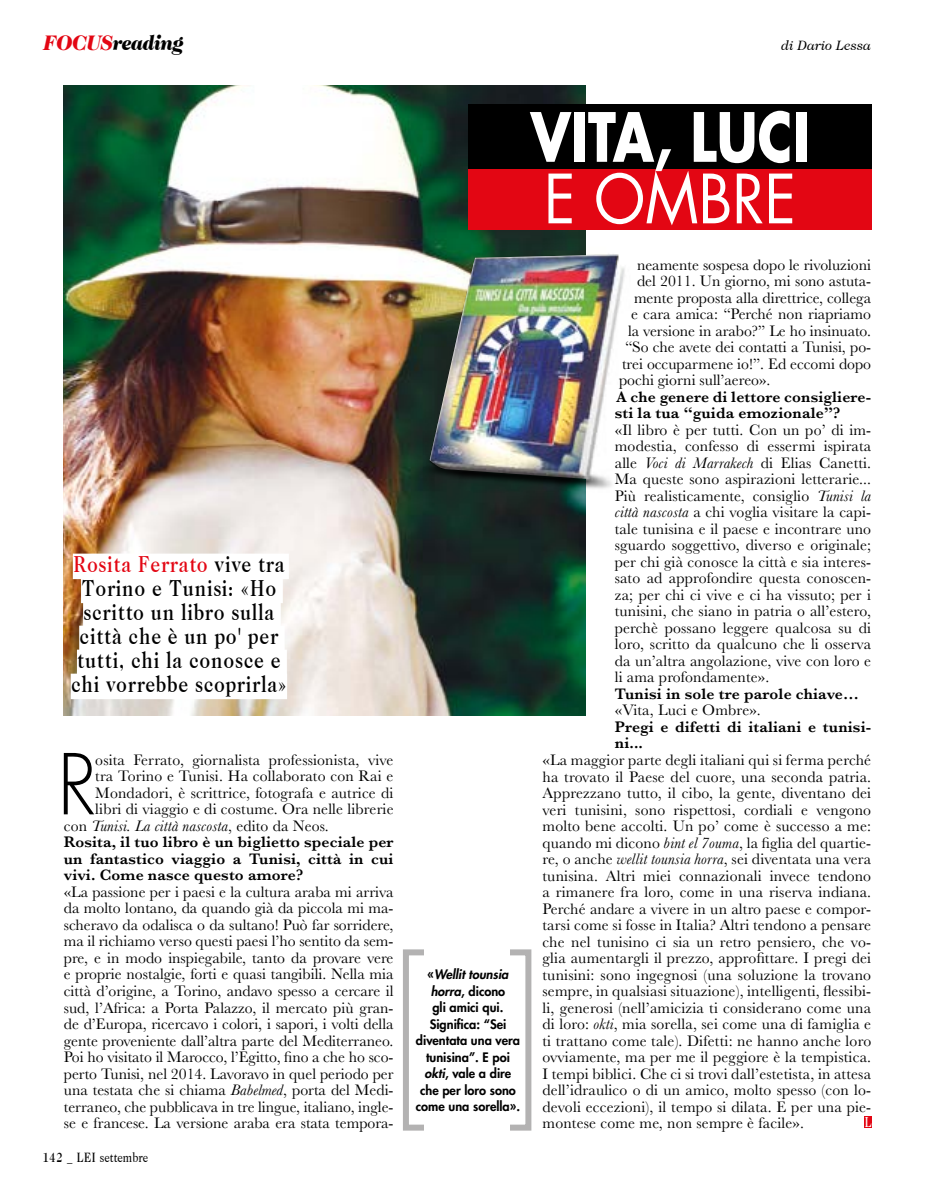
<style>
.page{position:relative;width:936px;height:1191px;background:#fff}
.page>*{position:absolute;margin:0;border:0;box-sizing:border-box;transform-origin:0 0}
.t1{font:300 81.45px "Futura Std";color:#000}
.t2{font:700 66px "Futura Std";color:#fff;scale:.8 1}
.t3{font:66px "Futura Std";color:#fff;scale:.9 1}
.t4{font:500 23.1px/24px "Caslon Two Medium S Si";color:#000;text-align:center;scale:.82 1}
.t5{font:italic 900 21px "Caslon Two Black S Si";letter-spacing:-.025em;color:#000;scale:.94 1}
.t6{font:15.75px/16.5px "Baskerville";color:#000;text-align:justify}
.t7{font:600 15.75px/16.5px "Baskerville";letter-spacing:.01em;color:#000}
.t8{font:italic 15.75px "Baskerville";letter-spacing:.01em;color:#000}
.t9{font:500 14.55px "Caslon Two Medium S Si";color:#fff;scale:.77 1}
.t10{font:13.5px "Caslon Two S Si";color:#000;scale:.8 1}
.t11{font:italic 13.5px "Caslon Two S Si";color:#000}
.t12{font:800 12.75px/16.5px "Futura Std";color:#000;text-align:center}
.s1{color:#e30613}
.s2{font-style:normal}
.s3{font-style:italic}
.s4{font-family:"Caslon Two Medium S Si";font-weight:500}
</style>
<div class="page">
<img style="left:64px;top:85px;width:521px;height:630px">
<div style="left:403px;top:949px;width:128px;height:181px;background:#fff;border:6px solid #b3b2b2"></div>
<div style="left:424px;top:943px;width:85px;height:20px;background:#fff"></div>
<div style="left:424px;top:1120px;width:85px;height:19px;background:#fff"></div>
<div style="left:468px;top:168px;width:403px;height:62px;background:#e30613"></div>
<div style="left:468px;top:105px;width:404px;height:64px;background:#000"></div>
<div style="left:864px;top:1115px;width:8px;height:12px;background:#e30613"></div>
<div style="left:73px;top:553px;width:216px;height:26px;background:#fff"></div>
<div style="left:81px;top:577px;width:202px;height:26px;background:#fff"></div>
<div style="left:83px;top:601px;width:198px;height:26px;background:#fff"></div>
<div style="left:79px;top:625px;width:205px;height:26px;background:#fff"></div>
<div style="left:77px;top:649px;width:210px;height:26px;background:#fff"></div>
<div style="left:71px;top:673px;width:216px;height:26px;background:#fff"></div>
<img style="left:416px;top:243px;width:209px;height:256px">
<img style="left:429px;top:254px;width:195px;height:225px">
<h3 class="t5" style="left:43px;top:30px;width:151px"><span class="s1">FOCUS</span>reading</h3>
<p class="t11" style="left:781px;top:38px;width:91px">di Dario Lessa</p>
<h3 class="t4" style="left:71px;top:552px;width:265px"><span class="s1">Rosita Ferrato</span> vive tra<br>Torino e Tunisi: «Ho scritto un libro sulla città che è un po' per tutti, chi la conosce e chi vorrebbe scoprirla»</h3>
<h1 class="t1" style="left:57px;top:735px;width:41px">R</h1>
<p class="t6" style="left:95px;top:751px;width:300px">osita Ferrato, giornalista professionista, vive</p>
<p class="t6" style="left:95px;top:768px;width:300px">tra Torino e Tunisi. Ha collaborato con Rai e</p>
<p class="t6" style="left:95px;top:784px;width:300px">Mondadori, è scrittrice, fotografa e autrice di</p>
<p class="t6" style="left:95px;top:801px;width:300px">libri di viaggio e di costume. Ora nelle librerie</p>
<p class="t8" style="left:64px;top:815px;width:266px"><span class="s2">con</span> Tunisi. La città nascosta<span class="s2">, edito da Neos.</span></p>
<p class="t7" style="left:64px;top:834px;width:331px">Rosita, il tuo libro è un biglietto speciale per</p>
<p class="t7" style="left:64px;top:850px;width:331px">un fantastico viaggio a Tunisi, città in cui</p>
<p class="t7" style="left:64px;top:867px;width:241px">vivi. Come nasce questo amore?</p>
<p class="t6" style="left:64px;top:883px;width:331px">«La passione per i paesi e la cultura araba mi arriva da molto lontano, da quando già da piccola mi ma&shy;scheravo da odalisca o da sultano! Può far sorridere, ma il richiamo verso questi paesi l’ho sentito da sem&shy;pre, e in modo inspiegabile, tanto da provare vere e proprie nostalgie, forti e quasi tangibili. Nella mia città d’origine, a Torino, andavo spesso a cercare il sud, l’Africa: a Porta Palazzo, il mercato più gran&shy;de d’Europa, ricercavo i colori, i sapori, i volti della gente proveniente dall’altra parte del Mediterraneo.<br>Poi ho visitato il Marocco, l’Egitto, fino a che ho sco&shy;perto Tunisi, nel 2014. Lavoravo in quel periodo per una testata che si chiama <span class="s3">Babelmed</span>, porta del Medi&shy;terraneo, che pubblicava in tre lingue, italiano, ingle&shy;se e francese. La versione araba era stata tempora-</p>
<p class="t10" style="left:43px;top:1149px;width:133px"><span class="s4">142 _ LEI</span> settembre</p>
<h2 class="t2" style="left:530px;top:93px;width:350px">VITA, LUCI</h2>
<h2 class="t3" style="left:544px;top:157px;width:282px">E OMBRE</h2>
<p class="t12" style="left:416px;top:966px;width:106px">«<span class="s3">Wellit tounsia horra</span>, dicono<br>gli amici qui.<br>Significa: “Sei diventata una vera tunisina”. E poi <span class="s3">okti</span>, vale a dire che per loro sono come una sorella».</p>
<p class="t6" style="left:637px;top:256px;width:235px">neamente sospesa dopo le rivoluzioni</p>
<p class="t6" style="left:637px;top:273px;width:236px">del 2011. Un giorno, mi sono astuta-</p>
<p class="t6" style="left:634px;top:289px;width:239px">mente proposta alla direttrice, collega</p>
<p class="t6" style="left:631px;top:306px;width:242px">e cara amica: “Perché non riapriamo</p>
<p class="t6" style="left:628px;top:322px;width:244px">la versione in arabo?” Le ho insinuato.</p>
<p class="t6" style="left:625px;top:339px;width:248px">“So che avete dei contatti a Tunisi, po-</p>
<p class="t6" style="left:622px;top:355px;width:250px">trei occuparmene io!”. Ed eccomi dopo</p>
<p class="t6" style="left:619px;top:372px;width:153px">pochi giorni sull’aereo».</p>
<p class="t7" style="left:614px;top:388px;width:258px">A che genere di lettore consigliere&shy;sti la tua “guida emozionale”?</p>
<p class="t6" style="left:614px;top:421px;width:258px">«Il libro è per tutti. Con un po’ di im&shy;modestia, confesso di essermi ispirata alle <span class="s3">Voci di Marrakech</span> di Elias Canetti.<br>Ma queste sono aspirazioni letterarie...<br>Più realisticamente, consiglio <span class="s3">Tunisi la città nascosta</span> a chi voglia visitare la capi&shy;tale tunisina e il paese e incontrare uno sguardo soggettivo, diverso e originale; per chi già conosce la città e sia interes&shy;sato ad approfondire questa conoscen&shy;za; per chi ci vive e ci ha vissuto; per i tunisini, che siano in patria o all’estero, perchè possano leggere qualcosa su di loro, scritto da qualcuno che li osserva da un’altra angolazione, vive con loro e li ama profondamente».</p>
<p class="t7" style="left:614px;top:685px;width:245px">Tunisi in sole tre parole chiave…</p>
<p class="t6" style="left:614px;top:702px;width:147px">«Vita, Luci e Ombre».</p>
<p class="t7" style="left:614px;top:718px;width:258px">Pregi e difetti di italiani e tunisi&shy;ni...</p>
<p class="t6" style="left:542px;top:752px;width:330px">«La maggior parte degli italiani qui si ferma perché ha trovato il Paese del cuore, una seconda patria.<br>Apprezzano tutto, il cibo, la gente, diventano dei veri tunisini, sono rispettosi, cordiali e vengono molto bene accolti. Un po’ come è successo a me: quando mi dicono <span class="s3">bint el 7ouma</span>, la figlia del quartie&shy;re, o anche <span class="s3">wellit tounsia horra</span>, sei diventata una vera tunisina. Altri miei connazionali invece tendono a rimanere fra loro, come in una riserva indiana.<br>Perché andare a vivere in un altro paese e compor&shy;tarsi come si fosse in Italia? Altri tendono a pensare che nel tunisino ci sia un retro pensiero, che vo&shy;glia aumentargli il prezzo, approfittare. I pregi dei tunisini: sono ingegnosi (una soluzione la trovano sempre, in qualsiasi situazione), intelligenti, flessibi&shy;li, generosi (nell’amicizia ti considerano come una di loro: <span class="s3">okti</span>, mia sorella, sei come una di famiglia e ti trattano come tale). Difetti: ne hanno anche loro ovviamente, ma per me il peggiore è la tempistica.<br>I tempi biblici. Che ci si trovi dall’estetista, in attesa dell’idraulico o di un amico, molto spesso (con lo&shy;devoli eccezioni), il tempo si dilata. E per una pie&shy;montese come me, non sempre è facile».</p>
<p class="t9" style="left:864px;top:1113px;width:11px">L</p>
</div>
